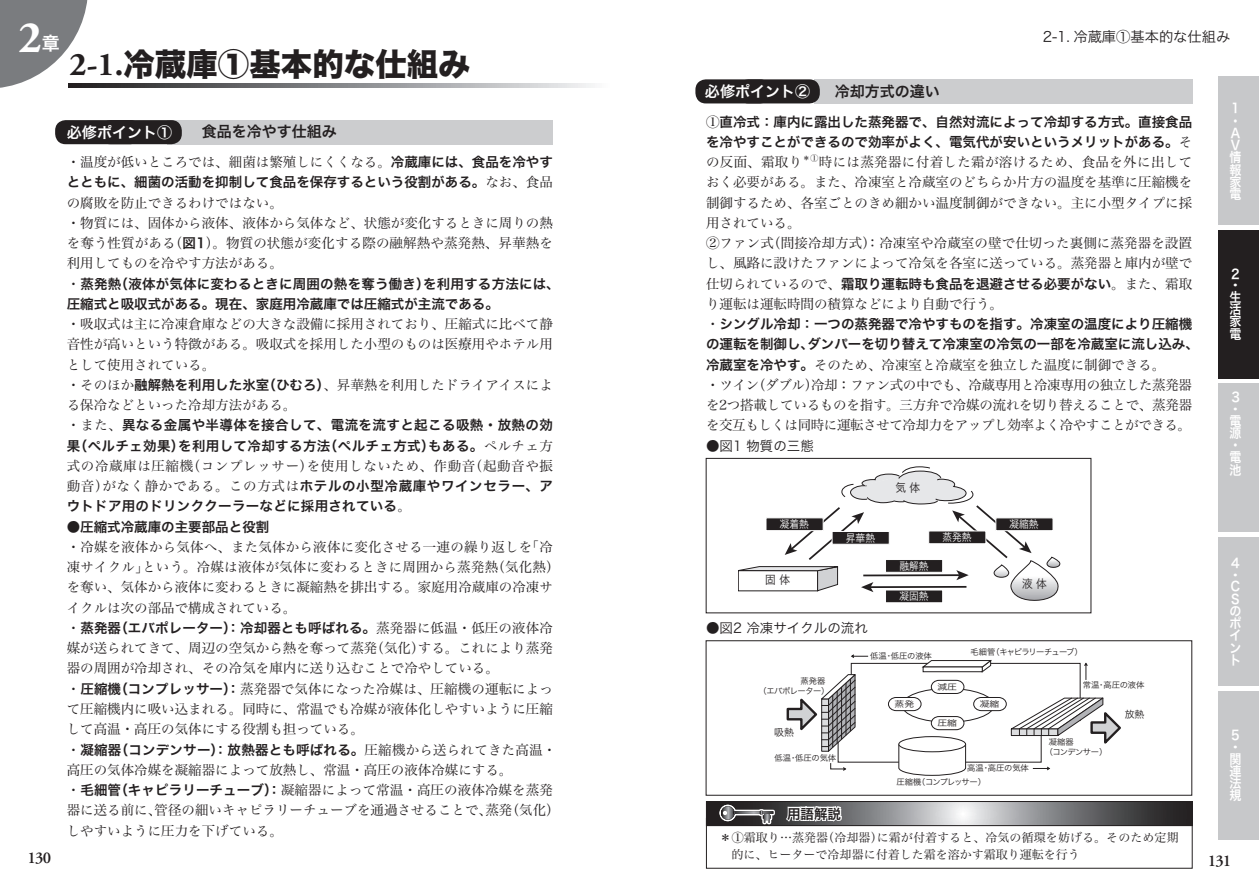
<style>
.page{position:relative;width:1259px;height:893px;background:#fff}
.page>*{position:absolute;margin:0;border:0;box-sizing:border-box;transform-origin:0 0}
.t1{font:700 45px "Adobe Garamond Pro";color:#fff}
.t2{font:31.5px "Hira Kaku Std W8";color:#231f20}
.t3{font:18px "Hira Kaku Pro W6";color:#fff}
.t4{font:600 16.5px "Adobe Garamond Pro";letter-spacing:-.05em;color:#231f20}
.t5{font:15px "Hira Kaku Pro W6";color:#231f20}
.t6{font:14.25px "Hira Kaku Pro W3";color:#231f20}
.t7{font:13.5px/20.2px "Hira Min Pro W3";color:#231f20}
.t8{font:13.5px/20.2px "Hira Kaku Pro W6";color:#231f20}
.t9{font:13.5px/20.2px "Hira Min Pro W3";letter-spacing:-.03em;color:#231f20}
.t10{font:13.5px/20.2px "Hira Kaku Pro W6";letter-spacing:.03em;color:#231f20}
.t11{font:13.5px/20.2px "Hira Kaku Pro W6";letter-spacing:.02em;color:#231f20}
.t12{font:13.5px "Hira Min Pro W3";letter-spacing:.045em;color:#231f20}
.t13{font:13.5px "Hira Kaku Pro W3";color:#231f20}
.t14{font:13.2px/12.1px "Hira Kaku Pro W6";color:#fff;scale:.91 1}
.t15{font:12px/16.5px "Hira Min Pro W3";letter-spacing:.005em;color:#231f20}
.t16{font:11.7px "Hira Kaku Pro W3 90 pv RKSJ H";color:#231f20;scale:.91 1}
.t17{font:10.65px "Hira Kaku Pro W3 90 pv RKSJ H";color:#fff;scale:.91 1}
.t18{font:9.9px "Hira Kaku Pro W3 90 pv RKSJ H";color:#231f20}
.t19{font:8.25px "Hira Kaku Pro W3 90 pv RKSJ H";letter-spacing:-.03em;color:#231f20}
.t20{font:8.25px "Hira Kaku Pro W3 90 pv RKSJ H";letter-spacing:-.095em;color:#231f20}
.t21{font:8.25px/9.9px "Hira Kaku Pro W3 90 pv RKSJ H";letter-spacing:-.05em;color:#231f20}
.t22{font:8.25px "Hira Kaku Pro W3 90 pv RKSJ H";letter-spacing:-.1em;color:#231f20}
.t23{font:8.25px/9.9px "Hira Kaku Pro W3 90 pv RKSJ H";letter-spacing:-.07em;color:#231f20}
.t24{font:8.25px "Hira Kaku Pro W3 90 pv RKSJ H";letter-spacing:-.03em;color:#231f20;scale:1.18 1}
.t25{font:7.8px "Hira Min Pro W3";color:#231f20}
.s1{font-family:"Adobe Garamond Pro";font-weight:700;font-size:33px}
.s2{color:#fff}
.s3{font-family:"Hira Min Pro W3"}
.s4{font-family:"Hira Kaku Pro W6"}
</style>
<div class="page">
<div style="left:1218px;top:230px;width:41px;height:148px;background:#231f20"></div>
<div style="left:1218px;top:384px;width:41px;height:148px;background:#c7c8ca"></div>
<div style="left:1218px;top:537px;width:41px;height:149px;background:#c7c8ca"></div>
<div style="left:1218px;top:691px;width:41px;height:149px;background:#c7c8ca"></div>
<svg style="left:88px;top:84px;width:505px;height:4px"></svg>
<div style="left:1218px;top:76px;width:41px;height:149px;background:#c7c8ca"></div>
<div style="left:705px;top:640px;width:487px;height:156px;border:1px solid #231f20"></div>
<div style="left:706px;top:818px;width:486px;height:51px;border:1px solid #231f20"></div>
<svg style="left:708px;top:803px;width:482px;height:21px"></svg>
<div style="left:706px;top:801px;width:486px;height:25px;border:1px solid #231f20"></div>
<svg style="left:784px;top:804px;width:59px;height:22px"></svg>
<svg style="left:719px;top:805px;width:56px;height:20px"></svg>
<div style="left:814px;top:79px;width:378px;height:24px;background:#cccdcf"></div>
<div style="left:738px;top:79px;width:82px;height:24px;background:#231f20;border-radius:10px"></div>
<div style="left:695px;top:79px;width:75px;height:24px;background:#231f20;border-radius:10px"></div>
<div style="left:706px;top:458px;width:385px;height:155px;border:1px solid #231f20"></div>
<svg style="left:738px;top:466px;width:322px;height:135px"></svg>
<div style="left:995px;top:517px;width:58px;height:14px;background:#231f20;border:1px solid #fff"></div>
<div style="left:928px;top:530px;width:58px;height:14px;background:#231f20;border:1px solid #fff"></div>
<div style="left:885px;top:559px;width:58px;height:14px;background:#231f20;border:1px solid #fff"></div>
<div style="left:885px;top:590px;width:58px;height:13px;background:#231f20;border:1px solid #fff"></div>
<div style="left:765px;top:517px;width:58px;height:14px;background:#231f20;border:1px solid #fff"></div>
<div style="left:831px;top:531px;width:58px;height:14px;background:#231f20;border:1px solid #fff"></div>
<div style="left:167px;top:120px;width:386px;height:24px;background:#cccdcf"></div>
<div style="left:100px;top:120px;width:82px;height:24px;background:#231f20;border-radius:10px"></div>
<div style="left:55px;top:120px;width:86px;height:24px;background:#231f20;border-radius:10px"></div>
<svg style="left:786px;top:654px;width:335px;height:122px"></svg>
<svg style="left:0;top:0;width:88px;height:88px"></svg>
<h1 class="t1" style="left:19px;top:11px;width:25px">2</h1>
<h3 class="t3" style="left:42px;top:27px;width:19px">章</h3>
<h2 class="t2" style="left:70px;top:46px;width:402px"><span class="s1">2-1.</span>冷蔵庫①基本的な仕組み</h2>
<p class="t5" style="left:705px;top:78px;width:236px"><span class="s2">必修ポイント②</span> 　冷却方式の違い</p>
<p class="t6" style="left:1042px;top:24px;width:189px">2-1. 冷蔵庫①基本的な仕組み</p>
<p class="t14" style="left:1229px;top:102px;width:14px">1・<br>Ａ<br>Ｖ情報家電</p>
<p class="t8" style="left:706px;top:111px;width:488px"><span class="s3">①</span>直冷式：庫内に露出した蒸発器で、自然対流によって冷却する方式。直接食品を冷やすことができるので効率がよく、電気代が安いというメリットがある。<span class="s3">そ</span></p>
<p class="t7" style="left:706px;top:151px;width:98px">の反面、霜取り</p>
<p class="t25" style="left:802px;top:151px;width:17px">＊①</p>
<p class="t5" style="left:67px;top:118px;width:271px"><span class="s2">必修ポイント①</span> 　 食品を冷やす仕組み</p>
<p class="t7" style="left:706px;top:151px;width:488px;text-indent:113px">時には蒸発器に付着した霜が溶けるため、食品を外に出しておく必要がある。また、冷凍室と冷蔵室のどちらか片方の温度を基準に圧縮機を制御するため、各室ごとのきめ細かい温度制御ができない。主に小型タイプに採用されている。<br>②ファン式（間接冷却方式）：冷凍室や冷蔵室の壁で仕切った裏側に蒸発器を設置し、風路に設けたファンによって冷気を各室に送っている。蒸発器と庫内が壁で</p>
<p class="t8" style="left:706px;top:273px;width:487px"><span class="s3">仕切られているので、</span>霜取り運転時も食品を退避させる必要がない<span class="s3">。また、霜取</span></p>
<p class="t7" style="left:706px;top:293px;width:298px">り運転は運転時間の積算などにより自動で行う。</p>
<p class="t8" style="left:706px;top:313px;width:494px"><span class="s3">・</span>シングル冷却：一つの蒸発器で冷やすものを指す。冷凍室の温度により圧縮機の運転を制御し、ダンパーを切り替えて冷凍室の冷気の一部を冷蔵室に流し込み、</p>
<p class="t9" style="left:706px;top:353px;width:488px"><span class="s4">冷蔵室を冷やす。</span>そのため、冷凍室と冷蔵室を独立した温度に制御できる。<br>・ツイン（ダブル）冷却：ファン式の中でも、冷蔵専用と冷凍専用の独立した蒸発器を2つ搭載しているものを指す。三方弁で冷媒の流れを切り替えることで、蒸発器を交互もしくは同時に運転させて冷却力をアップし効率よく冷やすことができる。</p>
<p class="t13" style="left:706px;top:434px;width:109px">●図1 物質の三態</p>
<p class="t7" style="left:67px;top:151px;width:488px">・温度が低いところでは、細菌は繁殖しにくくなる。<span class="s4">冷蔵庫には、食品を冷やす</span></p>
<p class="t8" style="left:67px;top:172px;width:488px">とともに、細菌の活動を抑制して食品を保存するという役割がある。<span class="s3">なお、食品</span></p>
<p class="t7" style="left:67px;top:191px;width:488px">の腐敗を防止できるわけではない。<br>・物質には、固体から液体、液体から気体など、状態が変化するときに周りの熱を奪う性質がある（<span class="s4">図1</span>）。物質の状態が変化する際の融解熱や蒸発熱、昇華熱を利用してものを冷やす方法がある。</p>
<p class="t8" style="left:67px;top:273px;width:494px"><span class="s3">・</span>蒸発熱（液体が気体に変わるときに周囲の熱を奪う働き）を利用する方法には、圧縮式と吸収式がある。現在、家庭用冷蔵庫では圧縮式が主流である。</p>
<p class="t7" style="left:67px;top:313px;width:488px">・吸収式は主に冷凍倉庫などの大きな設備に採用されており、圧縮式に比べて静音性が高いという特徴がある。吸収式を採用した小型のものは医療用やホテル用として使用されている。<br>・そのほか<span class="s4">融解熱を利用した氷室（ひむろ）</span>、昇華熱を利用したドライアイスによる保冷などといった冷却方法がある。</p>
<p class="t10" style="left:67px;top:415px;width:488px"><span class="s3">・また、</span>異なる金属や半導体を接合して、電流を流すと起こる吸熱・放熱の効果（ペルチェ効果）を利用して冷却する方法（ペルチェ方式）もある。<span class="s3">ペルチェ方</span></p>
<p class="t12" style="left:67px;top:454px;width:488px">式の冷蔵庫は圧縮機（コンプレッサー）を使用しないため、作動音（起動音や振</p>
<p class="t11" style="left:67px;top:475px;width:488px"><span class="s3">動音）がなく静かである。この方式は</span>ホテルの小型冷蔵庫やワインセラー、アウトドア用のドリンククーラーなどに採用されている<span class="s3">。</span></p>
<p class="t8" style="left:67px;top:516px;width:204px"><span class="s3">●</span>圧縮式冷蔵庫の主要部品と役割</p>
<p class="t7" style="left:67px;top:536px;width:494px">・冷媒を液体から気体へ、また気体から液体に変化させる一連の繰り返しを「冷凍サイクル」という。冷媒は液体が気体に変わるときに周囲から蒸発熱（気化熱）を奪い、気体から液体に変わるときに凝縮熱を排出する。家庭用冷蔵庫の冷凍サイクルは次の部品で構成されている。</p>
<p class="t8" style="left:67px;top:617px;width:487px"><span class="s3">・</span>蒸発器（エバポレーター）：冷却器とも呼ばれる。<span class="s3">蒸発器に低温・低圧の液体冷</span></p>
<p class="t7" style="left:67px;top:637px;width:488px">媒が送られてきて、周辺の空気から熱を奪って蒸発（気化）する。これにより蒸発器の周囲が冷却され、その冷気を庫内に送り込むことで冷やしている。<br>・<span class="s4">圧縮機（コンプレッサー）：</span>蒸発器で気体になった冷媒は、圧縮機の運転によって圧縮機内に吸い込まれる。同時に、常温でも冷媒が液体化しやすいように圧縮して高温・高圧の気体にする役割も担っている。</p>
<p class="t8" style="left:67px;top:739px;width:491px"><span class="s3">・</span>凝縮器（コンデンサー）：放熱器とも呼ばれる。<span class="s3">圧縮機から送られてきた高温・</span></p>
<p class="t7" style="left:67px;top:758px;width:494px">高圧の気体冷媒を凝縮器によって放熱し、常温・高圧の液体冷媒にする。<br>・<span class="s4">毛細管（キャピラリーチューブ）：</span>凝縮器によって常温・高圧の液体冷媒を蒸発器に送る前に、管径の細いキャピラリーチューブを通過させることで、蒸発（気化）しやすいように圧力を下げている。</p>
<p class="t14" style="left:1231px;top:267px;width:11px">2</p>
<p class="t14" style="left:1229px;top:291px;width:10px;rotate:-90deg">・</p>
<p class="t14" style="left:1229px;top:290px;width:14px;text-align:justify">生活家電</p>
<p class="t14" style="left:1231px;top:391px;width:11px">3</p>
<p class="t14" style="left:1229px;top:415px;width:10px;rotate:-90deg">・</p>
<p class="t14" style="left:1229px;top:414px;width:14px">電源・電池</p>
<p class="t16" style="left:895px;top:478px;width:29px">気 体</p>
<p class="t17" style="left:780px;top:515px;width:33px">凝着熱</p>
<p class="t17" style="left:1009px;top:515px;width:33px">凝縮熱</p>
<p class="t17" style="left:942px;top:528px;width:33px">蒸発熱</p>
<p class="t17" style="left:846px;top:528px;width:33px">昇華熱</p>
<p class="t14" style="left:1231px;top:557px;width:11px">4</p>
<p class="t14" style="left:1229px;top:581px;width:10px;rotate:-90deg">・</p>
<p class="t14" style="left:1229px;top:580px;width:14px">Ｃ<br>Ｓのポイント</p>
<p class="t17" style="left:899px;top:556px;width:33px">融解熱</p>
<p class="t17" style="left:899px;top:587px;width:33px">凝固熱</p>
<p class="t16" style="left:765px;top:570px;width:29px">固 体</p>
<p class="t16" style="left:1022px;top:573px;width:29px">液 体</p>
<p class="t13" style="left:706px;top:616px;width:163px">●図2 冷凍サイクルの流れ</p>
<p class="t20" style="left:970px;top:645px;width:114px">毛細管（キャピラリーチューブ）</p>
<p class="t19" style="left:870px;top:648px;width:63px">低温・低圧の液体</p>
<p class="t21" style="left:758px;top:676px;width:73px;text-indent:42px">蒸発器（エバポレーター）</p>
<p class="t19" style="left:1082px;top:678px;width:63px">常温・高圧の液体</p>
<p class="t24" style="left:937px;top:679px;width:18px">減圧</p>
<p class="t24" style="left:937px;top:716px;width:18px">圧縮</p>
<p class="t24" style="left:894px;top:697px;width:18px">蒸発</p>
<p class="t24" style="left:979px;top:697px;width:18px">凝縮</p>
<p class="t18" style="left:1124px;top:705px;width:21px">放熱</p>
<p class="t18" style="left:774px;top:724px;width:21px">吸熱</p>
<p class="t14" style="left:1231px;top:729px;width:11px">5</p>
<p class="t14" style="left:1229px;top:753px;width:10px;rotate:-90deg">・</p>
<p class="t14" style="left:1229px;top:752px;width:14px;text-align:justify">関連法規</p>
<p class="t23" style="left:1044px;top:736px;width:64px;text-indent:4px">凝縮器<br>（コンデンサー）</p>
<p class="t19" style="left:774px;top:750px;width:63px">低温・低圧の気体</p>
<p class="t19" style="left:967px;top:761px;width:63px">高温・高圧の気体</p>
<p class="t22" style="left:896px;top:775px;width:91px">圧縮機（コンプレッサー）</p>
<p class="t8" style="left:787px;top:803px;width:55px">用語解説</p>
<p class="t15" style="left:719px;top:828px;width:460px">＊①霜取り…蒸発器（冷却器）に霜が付着すると、冷気の循環を妨げる。そのため定期　的に、ヒーターで冷却器に付着した霜を溶かす霜取り運転を行う</p>
<p class="t4" style="left:28px;top:848px;width:25px">130</p>
<p class="t4" style="left:1207px;top:851px;width:25px">131</p>
</div>
